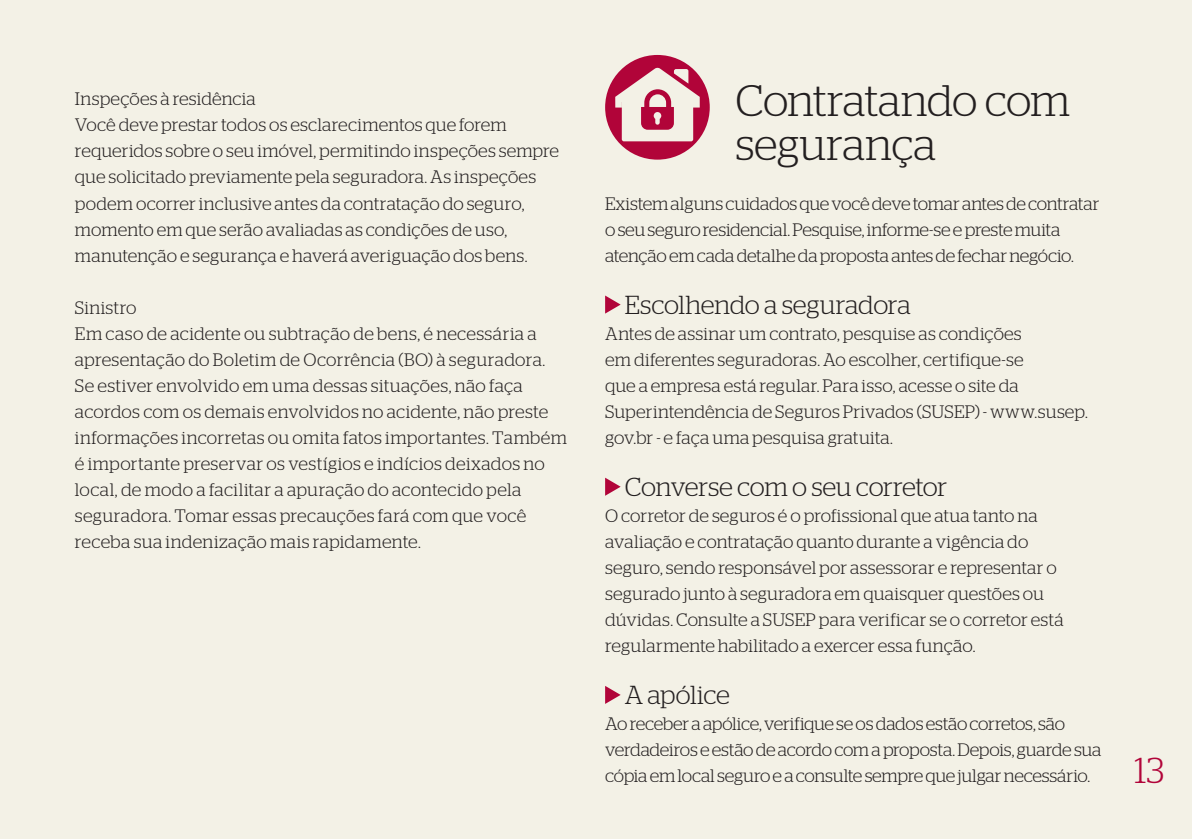
<style>
.page{position:relative;width:1192px;height:839px;background:#fff}
.page>*{position:absolute;margin:0;border:0;box-sizing:border-box;transform-origin:0 0}
.t1{font:300 44px/44px "Stag";letter-spacing:-.015em;color:#231f20}
.t2{font:300 36px "Stag";color:#b10439}
.t3{font:300 26px "Stag";letter-spacing:-.015em;color:#231f20}
.t4{font:300 18px/26px "Stag";letter-spacing:.005em;color:#231f20}
.t5{font:300 18px/26px "Stag";letter-spacing:-.015em;color:#231f20}
</style>
<div class="page">
<div style="left:0;top:0;width:1192px;height:838px;background:#f3f1e6"></div>
<svg style="left:605px;top:295px;width:16px;height:18px"></svg>
<svg style="left:605px;top:477px;width:16px;height:18px"></svg>
<svg style="left:605px;top:686px;width:16px;height:17px"></svg>
<svg style="left:605px;top:54px;width:105px;height:106px"></svg>
<p class="t4" style="left:75px;top:86px;width:486px">Inspeções à residência<br>Você deve prestar todos os esclarecimentos que forem requeridos sobre o seu imóvel, permitindo inspeções sempre que solicitado previamente pela seguradora. As inspeções podem ocorrer inclusive antes da contratação do seguro, momento em que serão avaliadas as condições de uso, manutenção e segurança e haverá averiguação dos bens.</p>
<p class="t4" style="left:75px;top:294px;width:494px">Sinistro<br>Em caso de acidente ou subtração de bens, é necessária a apresentação do Boletim de Ocorrência (BO) à seguradora.<br>Se estiver envolvido em uma dessas situações, não faça acordos com os demais envolvidos no acidente, não preste informações incorretas ou omita fatos importantes. Também é importante preservar os vestígios e indícios deixados no local, de modo a facilitar a apuração do acontecido pela seguradora. Tomar essas precauções fará com que você receba sua indenização mais rapidamente.</p>
<h1 class="t1" style="left:735px;top:78px;width:336px">Contratando com segurança</h1>
<p class="t5" style="left:605px;top:190px;width:496px">Existem alguns cuidados que você deve tomar antes de contratar o seu seguro residencial. Pesquise, informe-se e preste muita atenção em cada detalhe da proposta antes de fechar negócio.</p>
<h3 class="t3" style="left:625px;top:290px;width:287px">Escolhendo a seguradora</h3>
<p class="t4" style="left:605px;top:320px;width:484px">Antes de assinar um contrato, pesquise as condições<br>em diferentes seguradoras. Ao escolher, certifique-se<br>que a empresa está regular. Para isso, acesse o site da Superintendência de Seguros Privados (SUSEP) - www.susep. gov.br - e faça uma pesquisa gratuita.</p>
<h3 class="t3" style="left:625px;top:472px;width:324px">Converse com o seu corretor</h3>
<p class="t4" style="left:605px;top:502px;width:460px">O corretor de seguros é o profissional que atua tanto na avaliação e contratação quanto durante a vigência do seguro, sendo responsável por assessorar e representar o segurado junto à seguradora em quaisquer questões ou dúvidas. Consulte a SUSEP para verificar se o corretor está regularmente habilitado a exercer essa função.</p>
<h3 class="t3" style="left:625px;top:680px;width:107px">A apólice</h3>
<p class="t5" style="left:605px;top:710px;width:498px">Ao receber a apólice, verifique se os dados estão corretos, são verdadeiros e estão de acordo com a proposta. Depois, guarde sua cópia em local seguro e a consulte sempre que julgar necessário.</p>
<h2 class="t2" style="left:1134px;top:749px;width:32px">13</h2>
</div>
